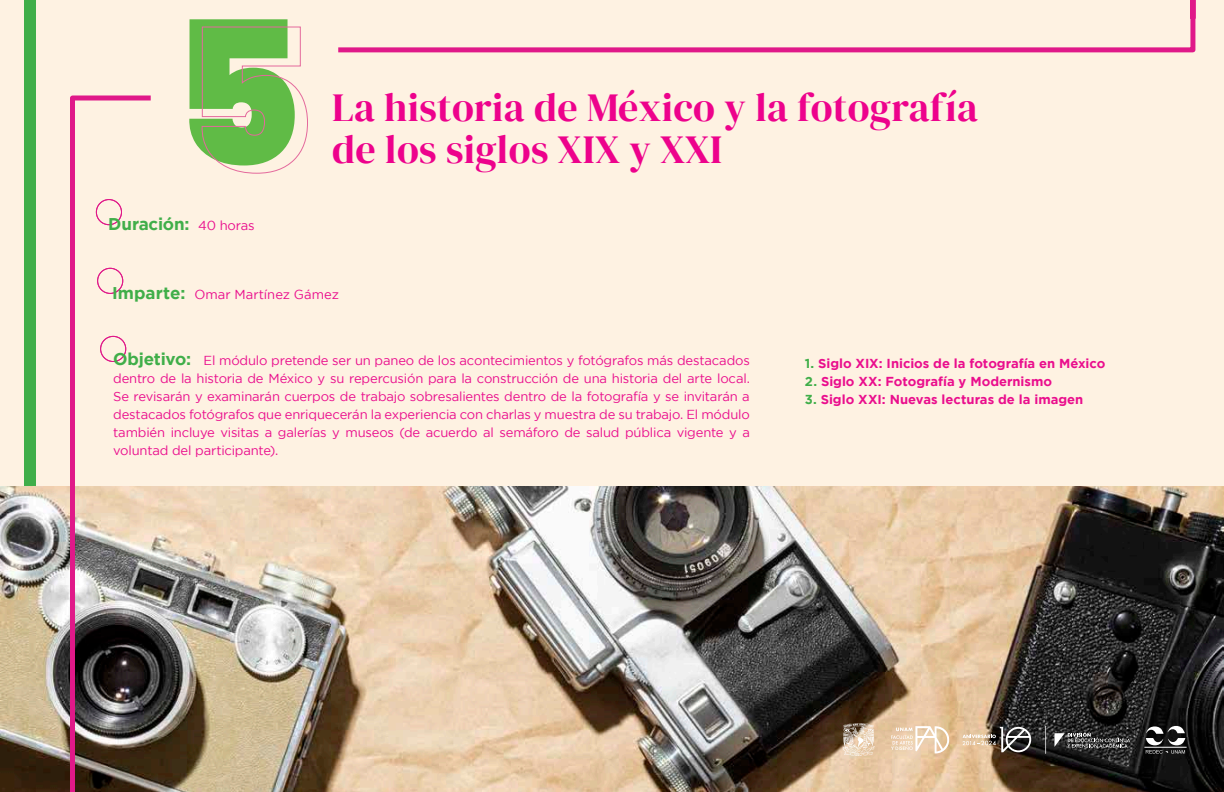
<style>
.page{position:relative;width:1224px;height:792px;background:#fef2e2}
.page>*{position:absolute;margin:0;border:0;box-sizing:border-box;transform-origin:0 0}
.t1{font:900 200px "Poppins";color:#60bb46}
.t2{font:40px/42px "DM Serif Display";letter-spacing:.01em;color:#ed028c}
.t3{font:700 17px "Gotham";letter-spacing:-.01em;color:#40ae49}
.t4{font:13px/18px "Gotham";letter-spacing:-.01em;color:#ea0e8d;text-align:justify}
.t5{font:700 13px "Gotham";color:#ea0e8d}
.s1{font-weight:400;font-size:13px;color:#ea0e8d}
.s2{font-weight:700;font-size:17px;color:#40ae49}
.s3{color:#40ae49}
</style>
<div class="page">
<div style="left:24px;top:0;width:12px;height:792px;background:#40ae49"></div>
<svg style="left:201px;top:26px;width:107px;height:148px"></svg>
<img style="left:0;top:486px;width:1224px;height:306px">
<svg style="left:338px;top:0;width:858px;height:53px"></svg>
<svg style="left:68px;top:95px;width:88px;height:697px"></svg>
<svg style="left:843px;top:723px;width:32px;height:33px"></svg>
<svg style="left:891px;top:726px;width:59px;height:27px;background:#eed7bd"></svg>
<svg style="left:1045px;top:726px;width:1px;height:28px"></svg>
<svg style="left:1054px;top:732px;width:76px;height:16px"></svg>
<svg style="left:1146px;top:726px;width:39px;height:28px"></svg>
<hr style="left:1144px;top:747px;width:43px;height:1px;background:#fff">
<svg style="left:962px;top:727px;width:69px;height:25px;background:#9a8c7c"></svg>
<h1 class="t1" style="left:171px;top:-21px;width:133px">5</h1>
<h3 class="t3" style="left:108px;top:214px;width:148px">Duración: <span class="s1">40 horas</span></h3>
<h2 class="t2" style="left:332px;top:87px;width:647px">La historia de México y la fotografía de los siglos XIX y XXI</h2>
<p class="t4" style="left:112px;top:285px;width:228px"><span class="s2">Imparte:</span> Omar Martínez Gámez</p>
<p class="t4" style="left:113px;top:352px;width:638px"><span class="s2">Objetivo:</span> El módulo pretende ser un paneo de los acontecimientos y fotógrafos más destacados dentro de la historia de México y su repercusión para la construcción de una historia del arte local.<br>Se revisarán y examinarán cuerpos de trabajo sobresalientes dentro de la fotografía y se invitarán a destacados fotógrafos que enriquecerán la experiencia con charlas y muestra de su trabajo. El módulo también incluye visitas a galerías y museos (de acuerdo al semáforo de salud pública vigente y a voluntad del participante).</p>
<p class="t5" style="left:805px;top:356px;width:302px"><span class="s3">1.</span> Siglo XIX: Inicios de la fotografía en México</p>
<p class="t5" style="left:805px;top:374px;width:249px"><span class="s3">2.</span> Siglo XX: Fotografía y Modernismo</p>
<p class="t5" style="left:805px;top:392px;width:280px"><span class="s3">3.</span> Siglo XXI: Nuevas lecturas de la imagen</p>
</div>
